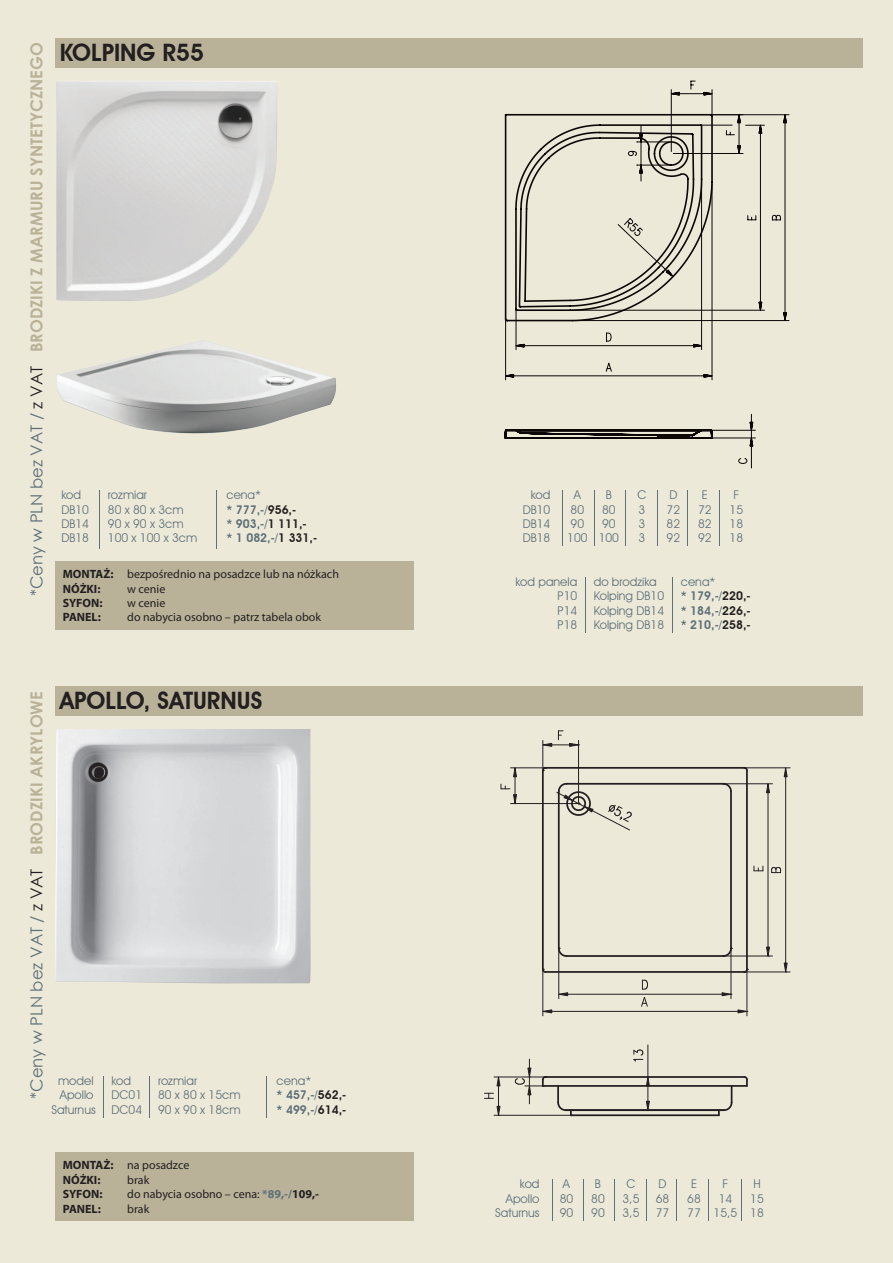
<style>
.page{position:relative;width:893px;height:1263px;background:#ece9d9}
.page>*{position:absolute;margin:0;border:0;box-sizing:border-box;transform-origin:0 0}
.t1{font:600 24px "Avant Garde IT Cby BT";color:#231f20}
.t2{font:700 16.5px "Century Gothic";color:#b9b299}
.t3{font:16.5px "Century Gothic";color:#5e6f78}
.t4{font:12px "Avant Garde IT Cby BT";color:#5e6f78}
.t5{font:12px "Myriad Pro";color:#231f20}
.t6{font:600 12px "Avant Garde IT Cby BT";color:#5e6f78}
.t7{font:700 12px "Myriad Pro";color:#231f20}
.s1{font-weight:400;color:#5e6f78}
.s2{font-weight:400;color:#231f20}
.s3{color:#231f20}
.s4{font-weight:700}
.s5{font-weight:700;color:#b9b299}
.s6{font-weight:700;color:#5e6f78}
</style>
<div class="page">
<div style="left:55px;top:38px;width:808px;height:30px;background:#b9b299"></div>
<img style="left:55px;top:729px;width:256px;height:254px">
<div style="left:55px;top:686px;width:808px;height:30px;background:#b9b299"></div>
<div style="left:55px;top:1152px;width:358px;height:68px;background:#b9b299"></div>
<div style="left:55px;top:561px;width:358px;height:68px;background:#b9b299"></div>
<hr style="left:103px;top:1076px;width:1px;height:42px;background:#5e6f78">
<hr style="left:149px;top:1076px;width:1px;height:42px;background:#5e6f78">
<hr style="left:266px;top:1076px;width:1px;height:42px;background:#5e6f78">
<svg style="left:484px;top:730px;width:307px;height:387px"></svg>
<hr style="left:552px;top:1179px;width:1px;height:41px;background:#5e6f78">
<hr style="left:583px;top:1179px;width:1px;height:41px;background:#5e6f78">
<hr style="left:614px;top:1179px;width:1px;height:41px;background:#5e6f78">
<hr style="left:646px;top:1179px;width:1px;height:41px;background:#5e6f78">
<hr style="left:676px;top:1179px;width:1px;height:41px;background:#5e6f78">
<hr style="left:708px;top:1179px;width:1px;height:41px;background:#5e6f78">
<hr style="left:741px;top:1179px;width:1px;height:41px;background:#5e6f78">
<hr style="left:99px;top:490px;width:1px;height:58px;background:#5e6f78">
<hr style="left:216px;top:490px;width:1px;height:58px;background:#5e6f78">
<img style="left:56px;top:81px;width:221px;height:220px">
<svg style="left:504px;top:80px;width:286px;height:446px"></svg>
<hr style="left:563px;top:490px;width:1px;height:56px;background:#5e6f78">
<hr style="left:594px;top:490px;width:1px;height:56px;background:#5e6f78">
<hr style="left:625px;top:490px;width:1px;height:56px;background:#5e6f78">
<hr style="left:657px;top:490px;width:1px;height:56px;background:#5e6f78">
<hr style="left:687px;top:490px;width:1px;height:56px;background:#5e6f78">
<hr style="left:719px;top:490px;width:1px;height:56px;background:#5e6f78">
<img style="left:56px;top:340px;width:280px;height:93px">
<hr style="left:585px;top:577px;width:1px;height:56px;background:#5e6f78">
<hr style="left:672px;top:577px;width:1px;height:56px;background:#5e6f78">
<p class="t2" style="left:26px;top:596px;width:555px;rotate:-90deg"><span class="s1">*Ceny w PLN bez VAT /</span> <span class="s2">z VAT</span> BRODZIKI Z MARMURU SYNTETYCZNEGO</p>
<p class="t1" style="left:60px;top:38px;width:146px">KOLPING R55</p>
<p class="t4" style="left:61px;top:488px;width:21px">kod</p>
<p class="t4" style="left:108px;top:488px;width:41px">rozmiar</p>
<p class="t4" style="left:226px;top:488px;width:36px">cena*</p>
<p class="t4" style="left:61px;top:502px;width:29px">DB10</p>
<p class="t4" style="left:108px;top:502px;width:77px">80 x 80 x 3cm</p>
<p class="t6" style="left:226px;top:502px;width:71px">* 777,-/<span class="s3">956,-</span></p>
<p class="t4" style="left:61px;top:516px;width:29px">DB14</p>
<p class="t4" style="left:108px;top:516px;width:77px">90 x 90 x 3cm</p>
<p class="t6" style="left:226px;top:516px;width:82px">* 903,-/<span class="s3">1 111,-</span></p>
<p class="t4" style="left:61px;top:531px;width:29px">DB18</p>
<p class="t4" style="left:108px;top:531px;width:91px">100 x 100 x 3cm</p>
<p class="t6" style="left:226px;top:531px;width:92px">* 1 082,-/<span class="s3">1 331,-</span></p>
<p class="t5" style="left:63px;top:567px;width:278px"><span class="s4">MONTAŻ:</span> bezpośrednio na posadzce lub na nóżkach</p>
<p class="t7" style="left:63px;top:581px;width:39px">NÓŻKI:</p>
<p class="t5" style="left:127px;top:581px;width:40px">w cenie</p>
<p class="t7" style="left:63px;top:595px;width:41px">SYFON:</p>
<p class="t5" style="left:127px;top:595px;width:40px">w cenie</p>
<p class="t7" style="left:63px;top:609px;width:40px">PANEL:</p>
<p class="t5" style="left:127px;top:610px;width:195px">do nabycia osobno – patrz tabela obok</p>
<p class="t3" style="left:25px;top:1099px;width:409px;rotate:-90deg">*Ceny w PLN bez VAT / <span class="s3">z VAT</span> <span class="s5">BRODZIKI AKRYLOWE</span></p>
<p class="t1" style="left:60px;top:686px;width:204px">APOLLO, SATURNUS</p>
<p class="t4" style="left:58px;top:1073px;width:37px">model</p>
<p class="t4" style="left:112px;top:1073px;width:21px">kod</p>
<p class="t4" style="left:158px;top:1073px;width:41px">rozmiar</p>
<p class="t4" style="left:277px;top:1073px;width:36px">cena*</p>
<p class="t4" style="left:60px;top:1088px;width:35px">Apollo</p>
<p class="t4" style="left:112px;top:1088px;width:32px">DC01</p>
<p class="t4" style="left:158px;top:1088px;width:84px">80 x 80 x 15cm</p>
<p class="t6" style="left:277px;top:1088px;width:71px">* 457,-/<span class="s3">562,-</span></p>
<p class="t4" style="left:52px;top:1102px;width:46px">Saturnus</p>
<p class="t4" style="left:112px;top:1102px;width:32px">DC04</p>
<p class="t4" style="left:158px;top:1102px;width:84px">90 x 90 x 18cm</p>
<p class="t6" style="left:277px;top:1102px;width:71px">* 499,-/<span class="s3">614,-</span></p>
<p class="t5" style="left:63px;top:1158px;width:128px"><span class="s4">MONTAŻ:</span> na posadzce</p>
<p class="t7" style="left:63px;top:1172px;width:39px">NÓŻKI:</p>
<p class="t5" style="left:127px;top:1172px;width:24px">brak</p>
<p class="t7" style="left:63px;top:1186px;width:41px">SYFON:</p>
<p class="t5" style="left:127px;top:1187px;width:193px">do nabycia osobno – cena: <span class="s6">*89,-/</span><span class="s4">109,-</span></p>
<p class="t7" style="left:63px;top:1201px;width:40px">PANEL:</p>
<p class="t5" style="left:127px;top:1201px;width:24px">brak</p>
<p class="t4" style="left:531px;top:488px;width:21px">kod</p>
<p class="t4" style="left:574px;top:488px;width:9px">A</p>
<p class="t4" style="left:606px;top:488px;width:8px">B</p>
<p class="t4" style="left:637px;top:488px;width:11px">C</p>
<p class="t4" style="left:669px;top:488px;width:10px">D</p>
<p class="t4" style="left:702px;top:488px;width:8px">E</p>
<p class="t4" style="left:733px;top:488px;width:7px">F</p>
<p class="t4" style="left:523px;top:502px;width:29px">DB10</p>
<p class="t4" style="left:571px;top:502px;width:15px">80</p>
<p class="t4" style="left:602px;top:502px;width:15px">80</p>
<p class="t4" style="left:638px;top:502px;width:8px">3</p>
<p class="t4" style="left:667px;top:502px;width:15px">72</p>
<p class="t4" style="left:698px;top:502px;width:15px">72</p>
<p class="t4" style="left:730px;top:502px;width:15px">15</p>
<p class="t4" style="left:523px;top:516px;width:29px">DB14</p>
<p class="t4" style="left:571px;top:516px;width:15px">90</p>
<p class="t4" style="left:602px;top:516px;width:15px">90</p>
<p class="t4" style="left:638px;top:516px;width:8px">3</p>
<p class="t4" style="left:667px;top:516px;width:15px">82</p>
<p class="t4" style="left:698px;top:516px;width:15px">82</p>
<p class="t4" style="left:730px;top:516px;width:15px">18</p>
<p class="t4" style="left:523px;top:531px;width:29px">DB18</p>
<p class="t4" style="left:567px;top:531px;width:53px">100 100</p>
<p class="t4" style="left:638px;top:531px;width:8px">3</p>
<p class="t4" style="left:667px;top:531px;width:15px">92</p>
<p class="t4" style="left:698px;top:531px;width:15px">92</p>
<p class="t4" style="left:730px;top:531px;width:15px">18</p>
<p class="t4" style="left:515px;top:574px;width:63px">kod panela</p>
<p class="t4" style="left:594px;top:574px;width:64px">do brodzika</p>
<p class="t4" style="left:681px;top:574px;width:36px">cena*</p>
<p class="t4" style="left:558px;top:589px;width:21px">P10</p>
<p class="t4" style="left:594px;top:589px;width:72px">Kolping DB10</p>
<p class="t6" style="left:681px;top:589px;width:71px">* 179,-/<span class="s3">220,-</span></p>
<p class="t4" style="left:558px;top:603px;width:21px">P14</p>
<p class="t4" style="left:594px;top:603px;width:72px">Kolping DB14</p>
<p class="t6" style="left:681px;top:603px;width:71px">* 184,-/<span class="s3">226,-</span></p>
<p class="t4" style="left:558px;top:617px;width:21px">P18</p>
<p class="t4" style="left:594px;top:617px;width:72px">Kolping DB18</p>
<p class="t6" style="left:681px;top:617px;width:71px">* 210,-/<span class="s3">258,-</span></p>
<p class="t4" style="left:520px;top:1177px;width:21px">kod</p>
<p class="t4" style="left:563px;top:1177px;width:9px">A</p>
<p class="t4" style="left:595px;top:1177px;width:8px">B</p>
<p class="t4" style="left:626px;top:1177px;width:11px">C</p>
<p class="t4" style="left:658px;top:1177px;width:10px">D</p>
<p class="t4" style="left:691px;top:1177px;width:8px">E</p>
<p class="t4" style="left:723px;top:1177px;width:7px">F</p>
<p class="t4" style="left:753px;top:1177px;width:9px">H</p>
<p class="t4" style="left:506px;top:1191px;width:35px">Apollo</p>
<p class="t4" style="left:560px;top:1191px;width:15px">80</p>
<p class="t4" style="left:591px;top:1191px;width:15px">80</p>
<p class="t4" style="left:622px;top:1191px;width:18px">3,5</p>
<p class="t4" style="left:656px;top:1191px;width:15px">68</p>
<p class="t4" style="left:687px;top:1191px;width:15px">68</p>
<p class="t4" style="left:719px;top:1191px;width:15px">14</p>
<p class="t4" style="left:750px;top:1191px;width:15px">15</p>
<p class="t4" style="left:495px;top:1206px;width:46px">Saturnus</p>
<p class="t4" style="left:560px;top:1206px;width:15px">90</p>
<p class="t4" style="left:591px;top:1206px;width:15px">90</p>
<p class="t4" style="left:622px;top:1206px;width:18px">3,5</p>
<p class="t4" style="left:656px;top:1206px;width:15px">77</p>
<p class="t4" style="left:687px;top:1206px;width:78px">77 15,5 18</p>
</div>
